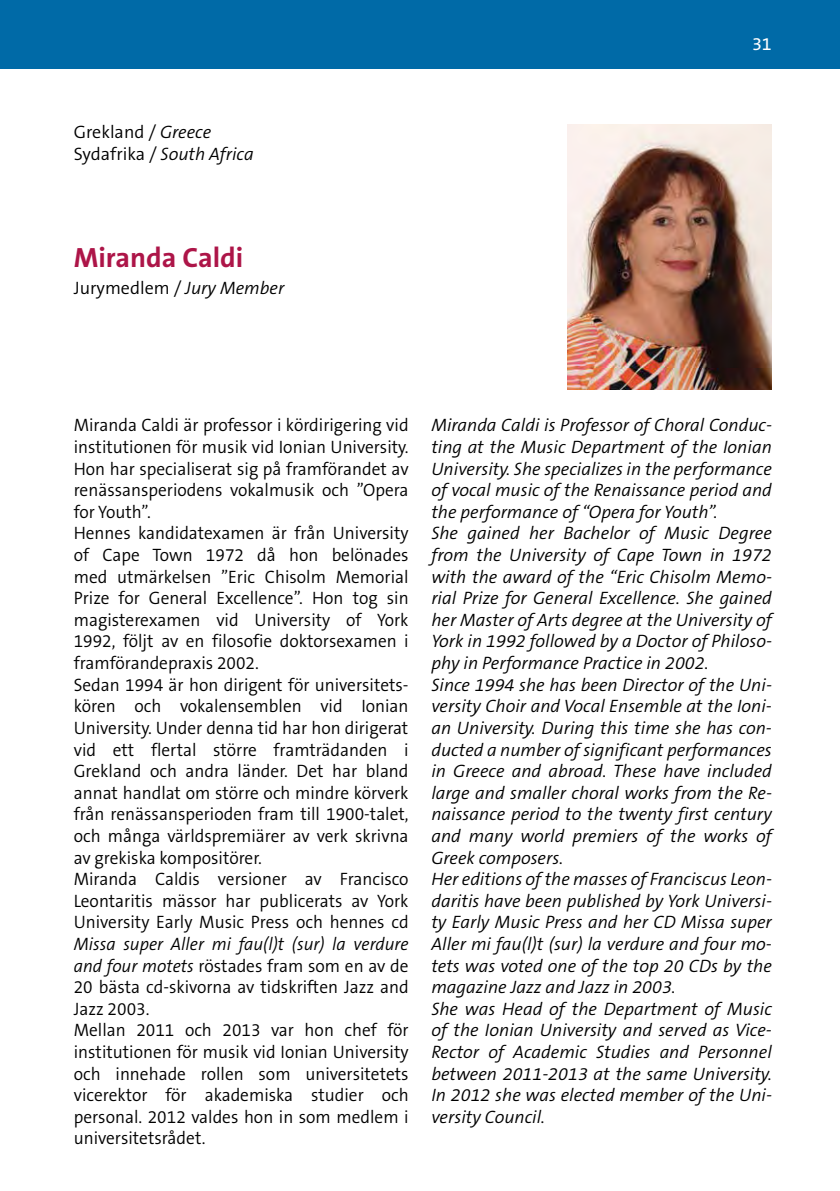
<style>
.page{position:relative;width:840px;height:1191px;background:#fff}
.page>*{position:absolute;margin:0;border:0;box-sizing:border-box;transform-origin:0 0}
.t1{font:700 28px "The Sans B7";color:#ad1548}
.t2{font:italic 300 18px/21.6px "The Sans B4";color:#000}
.t3{font:300 18px/21.6px "The Sans B4";color:#000;scale:.96 1}
.t4{font:300 18px/21.6px "The Sans B4";color:#000}
.t5{font:18px "The Sans B5 Plain";color:#fff}
.s1{font-style:italic}
</style>
<div class="page">
<img style="left:567px;top:125px;width:204px;height:265px">
<div style="left:0;top:0;width:839px;height:68px;background:#006aa7"></div>
<p class="t4" style="left:74px;top:122px;width:181px">Grekland / <span class="s1">Greece<br></span>Sydafrika / <span class="s1">South Africa</span></p>
<h1 class="t1" style="left:74px;top:242px;width:171px">Miranda Caldi</h1>
<p class="t4" style="left:74px;top:278px;width:212px">Jurymedlem / <span class="s1">Jury Member</span></p>
<p class="t5" style="left:751px;top:35px;width:21px">31</p>
<p class="t3" style="left:74px;top:415px;width:350px">Miranda Caldi är professor i kördirigering vid institutionen för musik vid Ionian University.<br>Hon har specialiserat sig på framförandet av renässansperiodens vokalmusik och ”Opera for Youth”.<br>Hennes kandidatexamen är från University of Cape Town 1972 då hon belönades med utmärkelsen ”Eric Chisolm Memorial Prize for General Excellence”. Hon tog sin magisterexamen vid University of York 1992, följt av en filosofie doktorsexamen i framförandepraxis 2002.<br>Sedan 1994 är hon dirigent för universitets&shy;kören och vokalensemblen vid Ionian University. Under denna tid har hon dirigerat vid ett flertal större framträdanden i Grekland och andra länder. Det har bland annat handlat om större och mindre körverk från renässansperioden fram till 1900-talet, och många världspremiärer av verk skrivna av grekiska kompositörer.<br>Miranda Caldis versioner av Francisco Leontaritis mässor har publicerats av York University Early Music Press och hennes cd</p>
<p class="t3" style="left:74px;top:933px;width:350px"><span class="s1">Missa super Aller mi fau(l)t (sur) la verdure and four motets</span> röstades fram som en av de 20 bästa cd-skivorna av tidskriften Jazz and Jazz 2003.<br>Mellan 2011 och 2013 var hon chef för institutionen för musik vid Ionian University och innehade rollen som universitetets vicerektor för akademiska studier och personal. 2012 valdes hon in som medlem i universitetsrådet.</p>
<p class="t2" style="left:431px;top:415px;width:342px">Miranda Caldi is Professor of Choral Conduc&shy;ting at the Music Department of the Ionian University. She specializes in the performance of vocal music of the Renaissance period and the performance of “Opera for Youth”.<br>She gained her Bachelor of Music Degree from the University of Cape Town in 1972 with the award of the “Eric Chisolm Memo&shy;rial Prize for General Excellence. She gained her Master of Arts degree at the University of York in 1992 followed by a Doctor of Philoso&shy;phy in Performance Practice in 2002.<br>Since 1994 she has been Director of the Uni&shy;versity Choir and Vocal Ensemble at the Ioni&shy;an University. During this time she has con&shy;ducted a number of significant performances in Greece and abroad. These have included large and smaller choral works from the Re&shy;naissance period to the twenty first century and many world premiers of the works of Greek composers.<br>Her editions of the masses of Franciscus Leon&shy;daritis have been published by York Universi&shy;ty Early Music Press and her CD Missa super Aller mi fau(l)t (sur) la verdure and four mo&shy;tets was voted one of the top 20 CDs by the magazine Jazz and Jazz in 2003.<br>She was Head of the Department of Music of the Ionian University and served as Vice-Rector of Academic Studies and Personnel between 2011-2013 at the same University.<br>In 2012 she was elected member of the Uni&shy;versity Council.</p>
</div>
